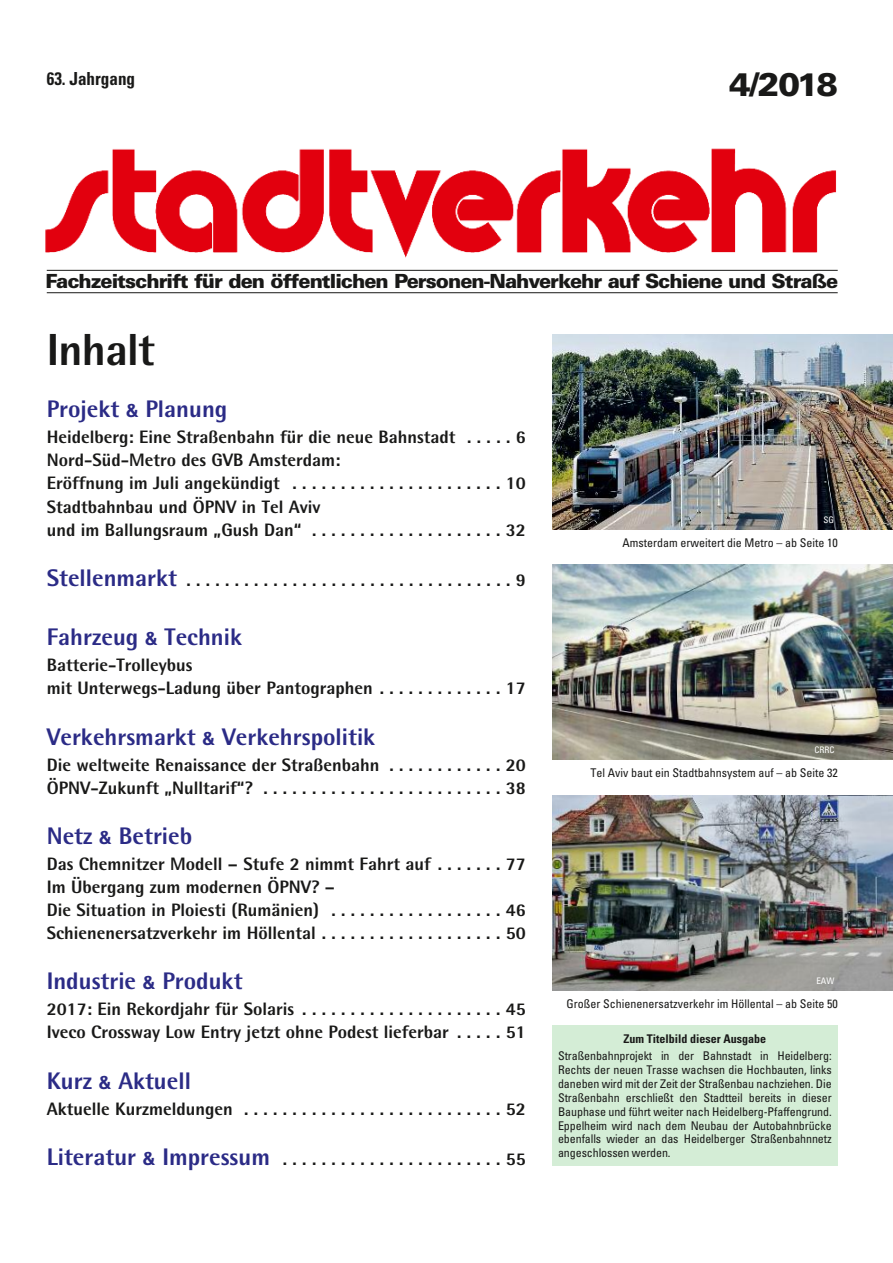
<style>
.page{position:relative;width:893px;height:1263px;background:#fff}
.page>*{position:absolute;margin:0;border:0;box-sizing:border-box;transform-origin:0 0}
.t1{font:800 45px "Rotis Semi Sans";letter-spacing:-.015em;color:#191918}
.t2{font:900 32.55px "Univers Com 75";color:#191918}
.t3{font:800 24px "Rotis Semi Sans";color:#2b2b86}
.t4{font:900 19.5px "Univers Com 75";letter-spacing:-.05em;color:#191918}
.t5{font:800 18px/23px "Rotis Semi Sans";color:#191918}
.t6{font:700 condensed 18px "Univers";color:#191918;scale:.95 1}
.t7{font:condensed 12px/14px "Univers";color:#191918;text-align:justify}
.t8{font:700 condensed 12px "Univers";color:#191918}
.t9{font:condensed 9px "Univers";color:#fff}
.s1{font-family:"Univers";font-weight:700;font-stretch:condensed;font-size:18px}
.s2{font-size:24px;color:#2b2b86}
.s3{font-family:"Univers";font-weight:700;font-stretch:condensed;color:#2b2b86}
</style>
<div class="page">
<hr style="left:47px;top:270px;width:791px;height:1px;background:#191918">
<hr style="left:47px;top:292px;width:791px;height:1px;background:#191918">
<img style="left:45px;top:148px;width:792px;height:110px">
<img style="left:552px;top:334px;width:341px;height:196px">
<img style="left:552px;top:564px;width:341px;height:196px">
<img style="left:552px;top:795px;width:341px;height:196px">
<div style="left:552px;top:1025px;width:286px;height:140px;background:#d4edd6"></div>
<p class="t6" style="left:47px;top:72px;width:94px">63. Jahrgang</p>
<h2 class="t2" style="left:729px;top:64px;width:110px">4/2018</h2>
<p class="t4" style="left:45px;top:269px;width:794px">Fachzeitschrift für den öffentlichen Personen-Nahverkehr auf Schiene und Straße</p>
<h1 class="t1" style="left:47px;top:334px;width:110px">Inhalt</h1>
<h3 class="t3" style="left:47px;top:401px;width:182px">Projekt <span class="s1">&amp;</span> Planung</h3>
<p class="t5" style="left:47px;top:428px;width:480px">Heidelberg: Eine Straßenbahn für die neue Bahnstadt . . . . . 6<br>Nord-Süd-Metro des GVB Amsterdam:<br>Eröffnung im Juli angekündigt . . . . . . . . . . . . . . . . . . . . . . 10<br>Stadtbahnbau und ÖPNV in Tel Aviv<br>und im Ballungsraum „Gush Dan“ . . . . . . . . . . . . . . . . . . . . 32</p>
<p class="t5" style="left:47px;top:570px;width:480px"><span class="s2">Stellenmarkt</span> . . . . . . . . . . . . . . . . . . . . . . . . . . . . . . . . . . 9</p>
<h3 class="t3" style="left:47px;top:629px;width:197px">Fahrzeug <span class="s1">&amp;</span> Technik</h3>
<p class="t5" style="left:47px;top:656px;width:480px">Batterie-Trolleybus<br>mit Unterwegs-Ladung über Pantographen . . . . . . . . . . . . . 17</p>
<h3 class="t3" style="left:47px;top:728px;width:330px">Verkehrsmarkt <span class="s1">&amp;</span> Verkehrspolitik</h3>
<p class="t5" style="left:47px;top:755px;width:480px">Die weltweite Renaissance der Straßenbahn . . . . . . . . . . . . 20<br>ÖPNV-Zukunft „Nulltarif“? . . . . . . . . . . . . . . . . . . . . . . . . . 38</p>
<h3 class="t3" style="left:47px;top:827px;width:147px">Netz <span class="s1">&amp;</span> Betrieb</h3>
<p class="t5" style="left:47px;top:854px;width:480px">Das Chemnitzer Modell – Stufe 2 nimmt Fahrt auf . . . . . . . 77<br>Im Übergang zum modernen ÖPNV? –<br>Die Situation in Ploiesti (Rumänien) . . . . . . . . . . . . . . . . . . 46<br>Schienenersatzverkehr im Höllental . . . . . . . . . . . . . . . . . . . 50</p>
<h3 class="t3" style="left:47px;top:973px;width:197px">Industrie <span class="s1">&amp;</span> Produkt</h3>
<p class="t5" style="left:47px;top:999px;width:480px">2017: Ein Rekordjahr für Solaris . . . . . . . . . . . . . . . . . . . . . 45<br>Iveco Crossway Low Entry jetzt ohne Podest lieferbar . . . . . 51</p>
<h3 class="t3" style="left:47px;top:1072px;width:146px">Kurz <span class="s1">&amp;</span> Aktuell</h3>
<p class="t5" style="left:47px;top:1099px;width:480px">Aktuelle Kurzmeldungen . . . . . . . . . . . . . . . . . . . . . . . . . . . 52</p>
<p class="t5" style="left:47px;top:1149px;width:480px"><span class="s2">Literatur</span> <span class="s3">&amp;</span> <span class="s2">Impressum</span> . . . . . . . . . . . . . . . . . . . . . . . 55</p>
<p class="t9" style="left:824px;top:517px;width:12px">SG</p>
<p class="t7" style="left:622px;top:537px;width:217px">Amsterdam erweitert die Metro – ab Seite 10</p>
<p class="t9" style="left:814px;top:746px;width:22px">CRRC</p>
<p class="t7" style="left:590px;top:767px;width:249px">Tel Aviv baut ein Stadtbahnsystem auf – ab Seite 32</p>
<p class="t9" style="left:816px;top:978px;width:19px">EAW</p>
<p class="t7" style="left:566px;top:998px;width:273px">Großer Schienenersatzverkehr im Höllental – ab Seite 50</p>
<p class="t8" style="left:624px;top:1034px;width:144px">Zum Titelbild dieser Ausgabe</p>
<p class="t7" style="left:558px;top:1049px;width:275px">Straßenbahnprojekt in der Bahnstadt in Heidelberg:<br>Rechts der neuen Trasse wachsen die Hochbauten, links daneben wird mit der Zeit der Straßenbau nachziehen. Die Straßenbahn erschließt den Stadtteil bereits in dieser Bauphase und führt weiter nach Heidelberg-Pfaffengrund.<br>Eppelheim wird nach dem Neubau der Autobahnbrücke ebenfalls wieder an das Heidelberger Straßenbahnnetz angeschlossen werden.</p>
</div>
